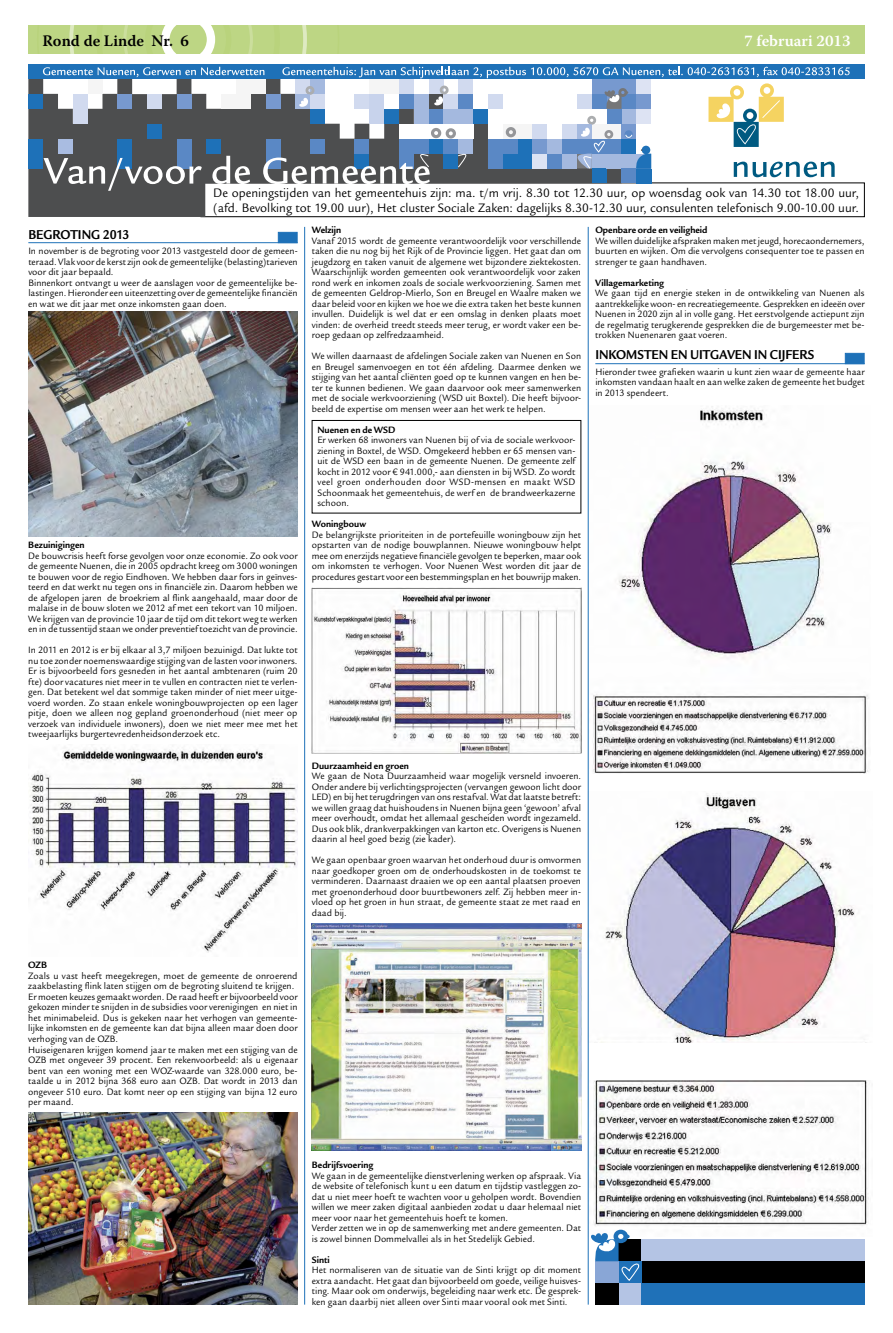
<style>
.page{position:relative;width:893px;height:1333px;background:#fff}
.page>*{position:absolute;margin:0;border:0;box-sizing:border-box;transform-origin:0 0}
.t1{font:600 16px "Warnock Pro";color:#000}
.t2{font:600 16px "Warnock Pro";color:#fff}
.t3{font:700 14px "Legacy San ITC";color:#000;scale:.9 1}
.t4{font:13.3px/15px "Legacy San ITC";color:#000;scale:.95 1}
.t5{font:10px/10.5px "Legacy San ITC";letter-spacing:.005em;color:#000;scale:.95 1}
.s1{font-weight:700}
</style>
<div class="page">
<div style="left:201px;top:183px;width:664px;height:34px;border:1px solid #000"></div>
<svg style="left:28px;top:79px;width:593px;height:138px"></svg>
<div style="left:29px;top:139px;width:14px;height:29px;background:#1e71b8"></div>
<div style="left:28px;top:94px;width:15px;height:15px;background:#1e71b8"></div>
<div style="left:28px;top:64px;width:836px;height:15px;background:#1e71b8"></div>
<div style="left:28px;top:26px;width:837px;height:28px;background:#bdd684"></div>
<svg style="left:69px;top:26px;width:238px;height:28px"></svg>
<svg style="left:43px;top:67px;width:807px;height:124px"></svg>
<img style="left:312px;top:587px;width:269px;height:166px">
<img style="left:28px;top:1112px;width:270px;height:192px">
<img style="left:28px;top:312px;width:270px;height:224px">
<img style="left:593px;top:406px;width:276px;height:367px">
<img style="left:587px;top:791px;width:268px;height:251px">
<img style="left:587px;top:1080px;width:282px;height:156px">
<img style="left:312px;top:923px;width:269px;height:227px">
<img style="left:29px;top:747px;width:269px;height:206px">
<hr style="left:304px;top:227px;width:1px;height:1077px;background:#1e71b8">
<hr style="left:588px;top:227px;width:1px;height:1077px;background:#1e71b8">
<div style="left:278px;top:232px;width:20px;height:11px;background:#1e71b8;border:1px solid #1e71b8"></div>
<hr style="left:28px;top:242px;width:270px;height:1px;background:#1e71b8">
<div style="left:845px;top:353px;width:20px;height:11px;background:#1e71b8;border:1px solid #1e71b8"></div>
<hr style="left:595px;top:363px;width:270px;height:1px;background:#1e71b8">
<div style="left:312px;top:420px;width:269px;height:93px;border:1px solid #000"></div>
<div style="left:642px;top:1261px;width:223px;height:21px;background:#000"></div>
<div style="left:618px;top:1282px;width:24px;height:22px;background:#b4c4e4"></div>
<div style="left:618px;top:1261px;width:24px;height:21px;background:#1f71b8"></div>
<div style="left:595px;top:1261px;width:23px;height:21px;background:#89a6d6"></div>
<svg style="left:591px;top:1229px;width:52px;height:51px"></svg>
<div style="left:642px;top:1239px;width:223px;height:22px;background:#b4c4e4"></div>
<div style="left:642px;top:1282px;width:223px;height:22px;background:#1f71b8"></div>
<div style="left:595px;top:1282px;width:23px;height:22px;background:#000"></div>
<p class="t1" style="left:43px;top:31px;width:148px">Rond de Linde Nr. 6</p>
<p class="t2" style="left:744px;top:31px;width:108px">7 februari 2013</p>
<p class="t4" style="left:213px;top:185px;width:681px">De openingstijden van het gemeentehuis zijn: ma. t/m vrij. 8.30 tot 12.30 uur, op woensdag ook van 14.30 tot 18.00 uur, (afd. Bevolking tot 19.00 uur), Het cluster Sociale Zaken: dagelijks 8.30-12.30 uur, consulenten telefonisch 9.00-10.00 uur.</p>
<p class="t3" style="left:28px;top:226px;width:19px">Begroting</p>
<p class="t3" style="left:103px;top:226px;width:31px">2013</p>
<p class="t5" style="left:28px;top:246px;width:285px">In november is de begroting voor 2013 vastgesteld door de gemeen&shy;teraad. Vlak voor de kerst zijn ook de gemeentelijke (belasting)tarieven voor dit jaar bepaald.<br>Binnenkort ontvangt u weer de aanslagen voor de gemeentelijke be&shy;lastingen. Hieronder een uiteenzetting over de gemeentelijke financiën en wat we dit jaar met onze inkomsten gaan doen.</p>
<p class="t5" style="left:28px;top:540px;width:285px"><span class="s1">Bezuinigingen<br></span>De bouwcrisis heeft forse gevolgen voor onze economie. Zo ook voor de gemeente Nuenen, die in 2005 opdracht kreeg om 3000 woningen te bouwen voor de regio Eindhoven. We hebben daar fors in geïnves&shy;teerd en dat werkt nu tegen ons in financiële zin. Daarom hebben we de afgelopen jaren de broekriem al flink aangehaald, maar door de malaise in de bouw sloten we 2012 af met een tekort van 10 miljoen.<br>We krijgen van de provincie 10 jaar de tijd om dit tekort weg te werken en in de tussentijd staan we onder preventief toezicht van de provincie.</p>
<p class="t5" style="left:28px;top:645px;width:285px;text-align:justify">In 2011 en 2012 is er bij elkaar al 3,7 miljoen bezuinigd. Dat lukte tot nu toe zonder noemenswaardige stijging van de lasten voor inwoners.<br>Er is bijvoorbeeld fors gesneden in het aantal ambtenaren (ruim 20 fte) door vacatures niet meer in te vullen en contracten niet te verlen&shy;gen. Dat betekent wel dat sommige taken minder of niet meer uitge&shy;voerd worden. Zo staan enkele woningbouwprojecten op een lager pitje, doen we alleen nog gepland groenonderhoud (niet meer op verzoek van individuele inwoners), doen we niet meer mee met het tweejaarlijks burgertevredenheidsonderzoek etc.</p>
<p class="t5" style="left:312px;top:225px;width:285px"><span class="s1">Welzijn<br></span>Vanaf 2015 wordt de gemeente verantwoordelijk voor verschillende taken die nu nog bij het Rijk of de Provincie liggen. Het gaat dan om jeugdzorg en taken vanuit de algemene wet bijzondere ziektekosten.<br>Waarschijnlijk worden gemeenten ook verantwoordelijk voor zaken rond werk en inkomen zoals de sociale werkvoorziening. Samen met de gemeenten Geldrop-Mierlo, Son en Breugel en Waalre maken we daar beleid voor en kijken we hoe we die extra taken het beste kunnen invullen. Duidelijk is wel dat er een omslag in denken plaats moet vinden: de overheid treedt steeds meer terug, er wordt vaker een be&shy;roep gedaan op zelfredzaamheid.</p>
<p class="t5" style="left:312px;top:351px;width:285px;text-align:justify">We willen daarnaast de afdelingen Sociale zaken van Nuenen en Son en Breugel samenvoegen en tot één afdeling. Daarmee denken we stijging van het aantal cliënten goed op te kunnen vangen en hen be&shy;ter te kunnen bedienen. We gaan daarvoor ook meer samenwerken met de sociale werkvoorziening (WSD uit Boxtel). Die heeft bijvoor&shy;beeld de expertise om mensen weer aan het werk te helpen.</p>
<p class="t5" style="left:317px;top:424px;width:273px"><span class="s1">Nuenen en de WSD<br></span>Er werken 68 inwoners van Nuenen bij of via de sociale werkvoor&shy;ziening in Boxtel, de WSD. Omgekeerd hebben er 65 mensen van&shy;uit de WSD een baan in de gemeente Nuenen. De gemeente zelf kocht in 2012 voor € 941.000,- aan diensten in bij WSD. Zo wordt veel groen onderhouden door WSD-mensen en maakt WSD Schoonmaak het gemeentehuis, de werf en de brandweerkazerne schoon.</p>
<p class="t5" style="left:312px;top:519px;width:285px"><span class="s1">Woningbouw<br></span>De belangrijkste prioriteiten in de portefeuille woningbouw zijn het opstarten van de nodige bouwplannen. Nieuwe woningbouw helpt mee om enerzijds negatieve financiële gevolgen te beperken, maar ook om inkomsten te verhogen. Voor Nuenen West worden dit jaar de procedures gestart voor een bestemmingsplan en het bouwrijp maken.</p>
<p class="t5" style="left:312px;top:760px;width:285px"><span class="s1">Duurzaamheid en groen<br></span>We gaan de Nota Duurzaamheid waar mogelijk versneld invoeren.<br>Onder andere bij verlichtingsprojecten (vervangen gewoon licht door LED) en bij het terugdringen van ons restafval. Wat dat laatste betreft: we willen graag dat huishoudens in Nuenen bijna geen ‘gewoon’ afval meer overhoudt, omdat het allemaal gescheiden wordt ingezameld.<br>Dus ook blik, drankverpakkingen van karton etc. Overigens is Nuenen daarin al heel goed bezig (zie kader).</p>
<p class="t5" style="left:312px;top:855px;width:285px;text-align:justify">We gaan openbaar groen waarvan het onderhoud duur is omvormen naar goedkoper groen om de onderhoudskosten in de toekomst te verminderen. Daarnaast draaien we op een aantal plaatsen proeven met groenonderhoud door buurtbewoners zelf. Zij hebben meer in&shy;vloed op het groen in hun straat, de gemeente staat ze met raad en daad bij.</p>
<p class="t5" style="left:595px;top:225px;width:285px"><span class="s1">Openbare orde en veiligheid<br></span>We willen duidelijke afspraken maken met jeugd, horecaondernemers, buurten en wijken. Om die vervolgens consequenter toe te passen en strenger te gaan handhaven.</p>
<p class="t5" style="left:595px;top:277px;width:285px"><span class="s1">Villagemarketing<br></span>We gaan tijd en energie steken in de ontwikkeling van Nuenen als aantrekkelijke woon- en recreatiegemeente. Gesprekken en ideeën over Nuenen in 2020 zijn al in volle gang. Het eerstvolgende actiepunt zijn de regelmatig terugkerende gesprekken die de burgemeester met be&shy;trokken Nuenenaren gaat voeren.</p>
<p class="t3" style="left:595px;top:347px;width:15px">Inkomsten</p>
<p class="t3" style="left:671px;top:347px;width:31px">en uitgaven</p>
<p class="t3" style="left:754px;top:347px;width:44px">in cijfers</p>
<p class="t5" style="left:595px;top:366px;width:285px;text-align:justify">Hieronder twee grafieken waarin u kunt zien waar de gemeente haar inkomsten vandaan haalt en aan welke zaken de gemeente het budget in 2013 spendeert.</p>
<p class="t5" style="left:28px;top:960px;width:285px"><span class="s1">OZB<br></span>Zoals u vast heeft meegekregen, moet de gemeente de onroerend zaakbelasting flink laten stijgen om de begroting sluitend te krijgen.<br>Er moeten keuzes gemaakt worden. De raad heeft er bijvoorbeeld voor gekozen minder te snijden in de subsidies voor verenigingen en niet in het minimabeleid. Dus is gekeken naar het verhogen van gemeente&shy;lijke inkomsten en de gemeente kan dat bijna alleen maar doen door verhoging van de OZB.<br>Huiseigenaren krijgen komend jaar te maken met een stijging van de OZB met ongeveer 39 procent. Een rekenvoorbeeld: als u eigenaar bent van een woning met een WOZ-waarde van 328.000 euro, be&shy;taalde u in 2012 bijna 368 euro aan OZB. Dat wordt in 2013 dan ongeveer 510 euro. Dat komt neer op een stijging van bijna 12 euro per maand.</p>
<p class="t5" style="left:312px;top:1159px;width:285px"><span class="s1">Bedrijfsvoering<br></span>We gaan in de gemeentelijke dienstverlening werken op afspraak. Via de website of telefonisch kunt u een datum en tijdstip vastleggen zo&shy;dat u niet meer hoeft te wachten voor u geholpen wordt. Bovendien willen we meer zaken digitaal aanbieden zodat u daar helemaal niet meer voor naar het gemeentehuis hoeft te komen.<br>Verder zetten we in op de samenwerking met andere gemeenten. Dat is zowel binnen Dommelvallei als in het Stedelijk Gebied.</p>
<p class="t5" style="left:312px;top:1254px;width:285px"><span class="s1">Sinti<br></span>Het normaliseren van de situatie van de Sinti krijgt op dit moment extra aandacht. Het gaat dan bijvoorbeeld om goede, veilige huisves&shy;ting. Maar ook om onderwijs, begeleiding naar werk etc. De gesprek&shy;ken gaan daarbij niet alleen over Sinti maar vooral ook met Sinti.</p>
</div>
